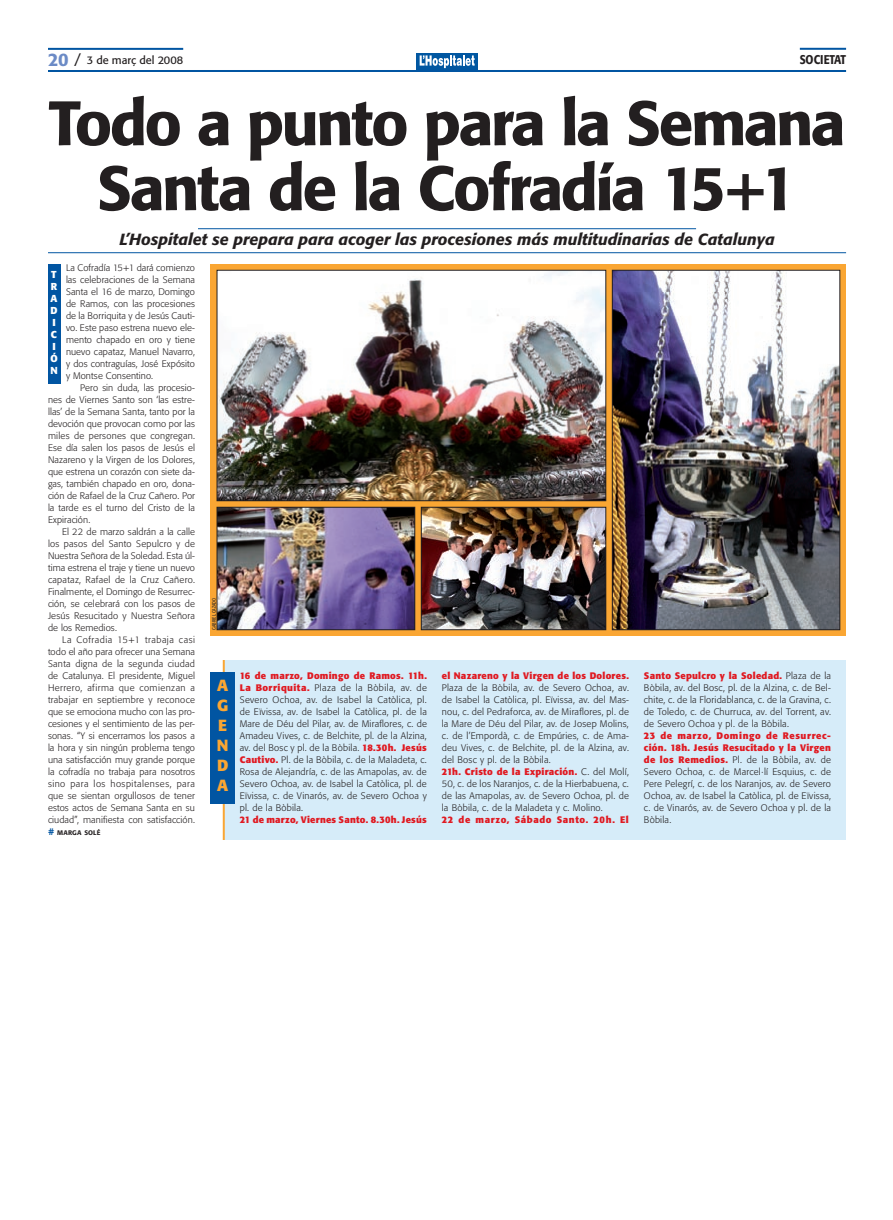
<style>
.page{position:relative;width:893px;height:1220px;background:#fff}
.page>*{position:absolute;margin:0;border:0;box-sizing:border-box;transform-origin:0 0}
.títol_54_59{font:500 62px/65px "Formata";letter-spacing:-.04em;color:#231f20;text-align:center}
.subtítol_5cols{font:italic 500 16px "Formata";color:#231f20}
.capçalera_agenda{font:700 16px "Formata";color:#faa633}
.capçalera_parell{font:500 12.6px "Formata";letter-spacing:-.02em;color:#231f20;scale:.85 1}
.t1{font:11px "Formata";color:#231f20}
.text_barri_esport{font:700 10px "Formata";color:#fff}
.text_1a{font:300 9.4px/12px "Formata";letter-spacing:.025em;color:#231f20;text-align:justify}
.text{font:300 9.4px/12px "Formata";letter-spacing:.01em;color:#231f20;text-align:justify}
.text_1a-2{font:700 9.4px "Formata";letter-spacing:.025em;color:#e01921}
.text_1a-3{font:700 9.4px "Formata";letter-spacing:.065em;color:#e01921}
.text-2{font:500 6.6px "Formata";letter-spacing:.025em;color:#231f20}
.nom_fotògraf{font:5px "Formata";letter-spacing:.02em;color:#231f20;scale:.8 1}
.s1{font-weight:500;font-size:18px;color:#6c8bc6}
.s2{font-size:14px}
.s3{font-size:9.4px;color:#0155a2}
.s4{font-weight:700;color:#e01921}
</style>
<div class="page">
<div style="left:416px;top:54px;width:62px;height:16px;background:#0157a1"></div>
<svg style="left:420px;top:55px;width:55px;height:13px"></svg>
<hr style="left:48px;top:70px;width:798px;height:2px;background:#0155a2">
<hr style="left:48px;top:48px;width:135px;height:2px;background:#0155a2">
<hr style="left:800px;top:48px;width:46px;height:2px;background:#0155a2">
<hr style="left:198px;top:228px;width:498px;height:1px;background:#0155a2">
<hr style="left:48px;top:252px;width:798px;height:1px;background:#0155a2">
<div style="left:48px;top:264px;width:12px;height:120px;background:#0155a2"></div>
<svg style="left:211px;top:264px;width:635px;height:372px;background:#eb9d31"></svg>
<div style="left:223px;top:660px;width:623px;height:180px;background:#d6ecf9"></div>
<hr style="left:223px;top:660px;width:2px;height:180px;background:#faa633">
<div style="left:211px;top:672px;width:24px;height:132px;background:#0155a2"></div>
<img style="left:219px;top:272px;width:385px;height:227px">
<div style="left:217px;top:270px;width:389px;height:231px;border:1px solid #231f20"></div>
<img style="left:614px;top:272px;width:224px;height:356px">
<div style="left:612px;top:270px;width:228px;height:360px;border:1px solid #231f20"></div>
<img style="left:219px;top:509px;width:194px;height:119px">
<div style="left:217px;top:507px;width:198px;height:123px;border:1px solid #231f20"></div>
<img style="left:423px;top:509px;width:181px;height:119px">
<div style="left:421px;top:507px;width:185px;height:123px;border:1px solid #231f20"></div>
<p class="t1" style="left:48px;top:53px;width:137px"><span class="s1">20</span> <span class="s2">/</span> 3 de març del 2008</p>
<p class="capçalera_parell" style="left:800px;top:52px;width:56px">societat</p>
<p class="títol_54_59" style="left:49px;top:91px;width:798px">Todo a punto para la Semana<br>Santa de la Cofradía 15+1</p>
<p class="subtítol_5cols" style="left:119px;top:230px;width:657px">L’Hospitalet se prepara para acoger las procesiones más multitudinarias de Catalunya</p>
<p class="text_1a" style="left:66px;top:262px;width:131px">La Cofradía 15+1 dará comienzo las celebraciones de la Semana Santa el 16 de marzo, Domingo de Ramos, con las procesiones de la Borriquita y de Jesús Cauti&shy;vo. Este paso estrena nuevo ele&shy;mento chapado en oro y tiene nuevo capataz, Manuel Navarro, y dos contraguías, José Expósito y Montse Consentino.</p>
<p class="text" style="left:48px;top:382px;width:149px;text-align:left;text-indent:32px">Pero sin duda, las procesio&shy;nes de Viernes Santo son ‘las estre&shy;llas’ de la Semana Santa, tanto por la devoción que provocan como por las miles de persones que congregan.<br>Ese día salen los pasos de Jesús el<br>Na-zareno y la Virgen de los Dolores, que estrena un corazón con siete da&shy;gas, también chapado en oro, dona&shy;ción de Rafael de la Cruz Cañero. Por la tarde es el turno del Cristo de la<br>Expiración.</p>
<p class="text" style="left:48px;top:526px;width:149px;text-indent:14px">El 22 de marzo saldrán a la calle los pasos del Santo Sepulcro y de Nuestra Señora de la Soledad. Esta úl&shy;tima estrena el traje y tiene un nuevo capataz, Rafael de la Cruz Cañero.<br>Finalmente, el Domingo de Resurrec&shy;ción, se celebrará con los pasos de Jesús Resucitado y Nuestra Señora de los Remedios.</p>
<p class="text" style="left:48px;top:634px;width:149px;text-indent:14px">La Cofradia 15+1 trabaja casi todo el año para ofrecer una Semana Santa digna de la segunda ciudad de Catalunya. El presidente, Miguel Herrero, afirma que comienzan a trabajar en septiembre y reconoce que se emociona mucho con las pro&shy;cesiones y el sentimiento de las per&shy;sonas. “Y si encerramos los pasos a la hora y sin ningún problema tengo una satisfacción muy grande porque la cofradía no trabaja para nosotros sino para los hospitalenses, para que se sientan orgullosos de tener estos actos de Semana Santa en su ciudad”, manifiesta con satisfacción.</p>
<p class="text-2" style="left:48px;top:829px;width:54px"><span class="s3">#</span> marga solé</p>
<p class="text_barri_esport" style="left:51px;top:268px;width:7px">t</p>
<p class="text_barri_esport" style="left:51px;top:280px;width:8px">r</p>
<p class="text_barri_esport" style="left:51px;top:292px;width:8px">a</p>
<p class="text_barri_esport" style="left:50px;top:304px;width:9px">d</p>
<p class="text_barri_esport" style="left:52px;top:316px;width:5px">i</p>
<p class="text_barri_esport" style="left:51px;top:328px;width:8px">c</p>
<p class="text_barri_esport" style="left:52px;top:340px;width:5px">i</p>
<p class="text_barri_esport" style="left:50px;top:352px;width:9px">ó</p>
<p class="text_barri_esport" style="left:50px;top:364px;width:9px">n</p>
<p class="nom_fotògraf" style="left:211px;top:630px;width:42px;rotate:-90deg">gabriel cazado</p>
<p class="text_1a" style="left:240px;top:670px;width:189px"><span class="s4">16 de marzo, Domingo de Ramos. 11h.<br>La Borriquita.</span> Plaza de la Bòbila, av. de Severo Ochoa, av. de Isabel la Catòlica, pl. de Eïvissa, av. de Isabel la Catòlica, pl. de la Mare de Déu del Pilar, av. de Miraflores, c. de Amadeu Vives, c. de Belchite, pl. de la Alzina, av. del Bosc y pl. de la Bòbila. <span class="s4">18.30h. Jesús Cautivo.</span> Pl. de la Bòbila, c. de la Maladeta, c.<br>Rosa de Alejandría, c. de las Amapolas, av. de Severo Ochoa, av. de Isabel la Catòlica, pl. de Eïvissa, c. de Vinarós, av. de Severo Ochoa y pl. de la Bòbila.</p>
<p class="text_1a-2" style="left:240px;top:814px;width:189px">21 de marzo, Viernes Santo. 8.30h. Jesús</p>
<p class="text_1a" style="left:442px;top:670px;width:189px;text-align:left"><span class="s4">el Nazareno y la Virgen de los Dolores.<br></span>Plaza de la Bòbila, av. de Severo Ochoa, av. de Isabel la Catòlica, pl. Eïvissa, av. del Mas&shy;nou, c. del Pedraforca, av. de Miraflores, pl. de la Mare de Déu del Pilar, av. de Josep Molins, c. de l’Empordà, c. de Empúries, c. de Ama&shy;deu Vives, c. de Belchite, pl. de la Alzina, av. del Bosc y pl. de la Bòbila.</p>
<p class="text_1a" style="left:442px;top:766px;width:189px"><span class="s4">21h. Cristo de la Expiración.</span> C. del Molí, 50, c. de los Naranjos, c. de la Hierbabuena, c. de las Ama-polas, av. de Severo Ochoa, pl. de la Bò-bila, c. de la Maladeta y c. Molino.</p>
<p class="text_1a-3" style="left:442px;top:814px;width:189px">22 de marzo, Sábado Santo. 20h. El</p>
<p class="text_1a" style="left:644px;top:670px;width:189px"><span class="s4">Santo Sepulcro y la Soledad.</span> Plaza de la Bòbila, av. del Bosc, pl. de la Alzina, c. de Bel&shy;chite, c. de la Floridablanca, c. de la Gravina, c. de Toledo, c. de Churruca, av. del Torrent, av. de Severo Ochoa y pl. de la Bòbila.</p>
<p class="text_1a" style="left:644px;top:730px;width:189px"><span class="s4">23 de marzo, Domingo de Resurrec&shy;ción. 18h. Jesús Resucitado y la Virgen de los Remedios.</span> Pl. de la Bòbila, av. de Severo Ochoa, c. de Marcel·lí Esquius, c. de Pere Pelegrí, c. de los Naranjos, av. de Severo Ochoa, av. de Isabel la Catòlica, pl. de Eïvissa, c. de Vinarós, av. de Severo Ochoa y pl. de la Bòbila.</p>
<p class="capçalera_agenda" style="left:217px;top:675px;width:13px">A</p>
<p class="capçalera_agenda" style="left:217px;top:695px;width:13px">G</p>
<p class="capçalera_agenda" style="left:218px;top:715px;width:10px">E</p>
<p class="capçalera_agenda" style="left:217px;top:735px;width:11px">N</p>
<p class="capçalera_agenda" style="left:217px;top:755px;width:11px">D</p>
<p class="capçalera_agenda" style="left:217px;top:775px;width:13px">A</p>
</div>
